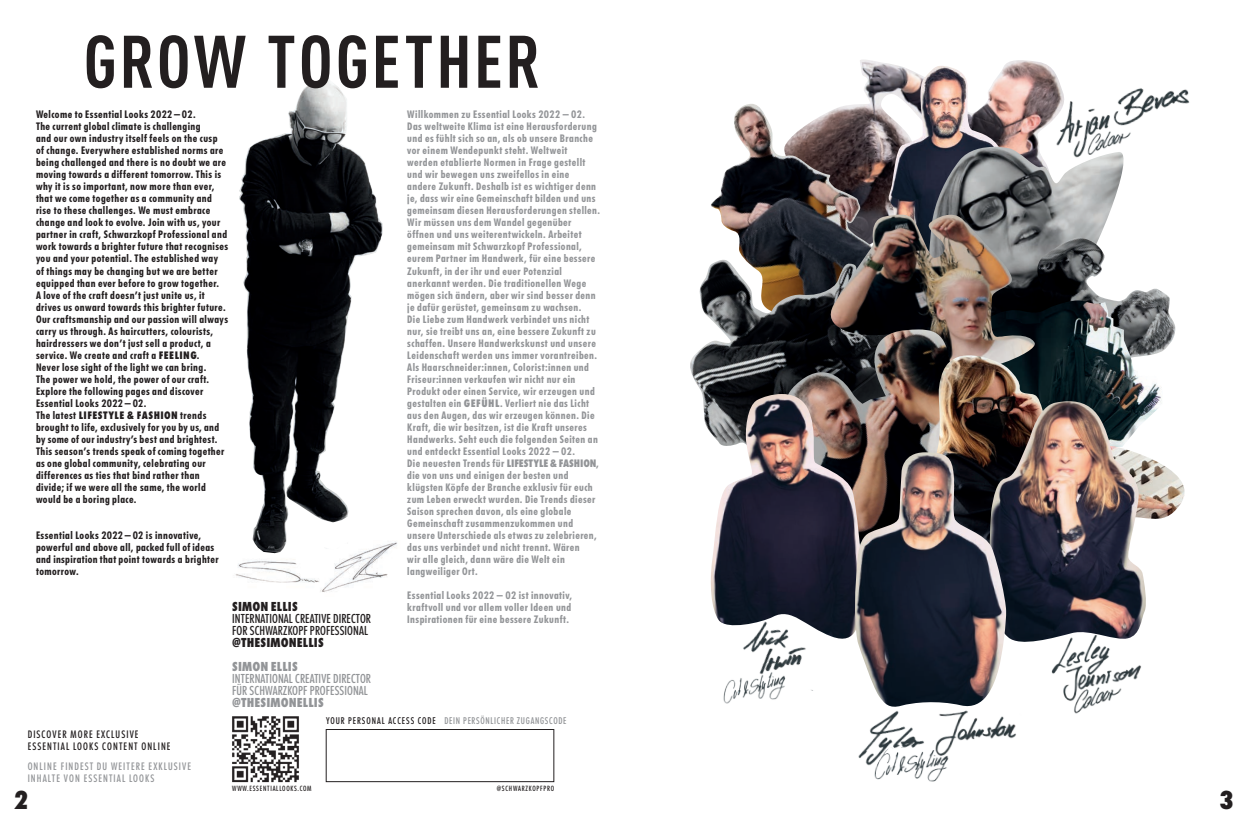
<style>
.page{position:relative;width:1248px;height:823px;background:#fff}
.page>*{position:absolute;margin:0;border:0;box-sizing:border-box;transform-origin:0 0}
.t1{font:700 condensed 73px "DIN Pro";letter-spacing:.04em;color:#231f20}
.t2{font:900 condensed 24px "Futura Now Text";color:#231f20}
.t3{font:500 condensed 12px/12px "Futura Now Headline";letter-spacing:.01em;color:#939598}
.t4{font:500 condensed 12px/12px "Futura Now Headline";letter-spacing:.01em;color:#231f20}
.t5{font:900 condensed 12px "Futura Now Text";letter-spacing:.01em;color:#939598}
.t6{font:900 condensed 12px "Futura Now Text";letter-spacing:.01em;color:#231f20}
.t7{font:800 condensed 10px/12px "Futura Now Headline";letter-spacing:.04em;color:#939598}
.t8{font:800 condensed 10px/12px "Futura Now Headline";letter-spacing:.04em;color:#231f20}
.t9{font:500 condensed 10px/12px "Futura Now Headline";letter-spacing:.11em;color:#939598}
.t10{font:500 condensed 10px/12px "Futura Now Headline";letter-spacing:.11em;color:#231f20}
.t11{font:900 condensed 10px "Futura Now Text";letter-spacing:.04em;color:#231f20}
.t12{font:500 condensed 9px "Futura Now Headline";letter-spacing:.08em;color:#939598}
.t13{font:500 condensed 9px "Futura Now Headline";letter-spacing:.11em;color:#231f20}
.t14{font:500 condensed 7px "Futura Now Headline";letter-spacing:.11em;color:#231f20}
.s1{font-family:"Futura Now Text";font-weight:900}
.s2{font-family:"Futura Now Headline";font-weight:800}
</style>
<div class="page">
<div style="left:326px;top:728px;width:228px;height:53px;border:1px solid #231f20"></div>
<img style="left:235px;top:542px;width:162px;height:50px">
<img style="left:232px;top:716px;width:67px;height:67px">
<img style="left:860px;top:59px;width:183px;height:88px">
<img style="left:711px;top:104px;width:176px;height:156px">
<img style="left:887px;top:66px;width:127px;height:143px">
<img style="left:915px;top:147px;width:209px;height:90px">
<img style="left:1039px;top:237px;width:136px;height:114px">
<img style="left:1039px;top:300px;width:123px;height:55px">
<img style="left:690px;top:260px;width:130px;height:171px">
<img style="left:820px;top:209px;width:219px;height:146px">
<img style="left:773px;top:329px;width:185px;height:123px">
<img style="left:709px;top:394px;width:155px;height:245px">
<img style="left:931px;top:355px;width:254px;height:164px">
<img style="left:987px;top:401px;width:160px;height:241px">
<img style="left:854px;top:452px;width:152px;height:251px">
<img style="left:1043px;top:63px;width:83px;height:101px">
<img style="left:1095px;top:70px;width:95px;height:68px">
<img style="left:874px;top:772px;width:67px;height:10px">
<img style="left:973px;top:703px;width:43px;height:37px">
<img style="left:854px;top:699px;width:119px;height:73px">
<img style="left:722px;top:609px;width:114px;height:30px">
<img style="left:723px;top:680px;width:57px;height:24px">
<img style="left:735px;top:618px;width:103px;height:74px">
<img style="left:1040px;top:627px;width:102px;height:32px">
<img style="left:1051px;top:659px;width:91px;height:21px">
<img style="left:1051px;top:672px;width:76px;height:42px">
<img style="left:239px;top:79px;width:144px;height:474px">
<h1 class="t1" style="left:84px;top:8px;width:458px">GROW TOGETHER</h1>
<p class="t8" style="left:36px;top:108px;width:194px">Welcome to Essential Looks 2022 — 02.<br>The current global climate is challenging<br>and our own industry itself feels on the cusp<br>of change. Everywhere established norms are being challenged and there is no doubt we are moving towards a different tomorrow. This is why it is so important, now more than ever, that we come together as a community and rise to these challenges. We must embrace change and look to evolve. Join with us, your partner in craft, Schwarzkopf Professional and work towards a brighter future that recognises you and your potential. The established way of things may be changing but we are better equipped than ever before to grow together.<br>A love of the craft doesn’t just unite us, it drives us onward towards this brighter future.<br>Our craftsmanship and our passion will always carry us through. As haircutters, colourists, hairdressers we don’t just sell a product, a service. We create and craft a <span class="s1">FEELING</span>.<br>Never lose sight of the light we can bring.<br>The power we hold, the power of our craft.<br>Explore the following pages and discover Essential Looks 2022 — 02.</p>
<p class="t11" style="left:36px;top:406px;width:172px"><span class="s2">The latest</span> LIFESTYLE &amp; FASHION <span class="s2">trends</span></p>
<p class="t8" style="left:36px;top:420px;width:190px">brought to life, exclusively for you by us, and by some of our industry’s best and brightest.<br>This season’s trends speak of coming together as one global community, celebrating our differences as ties that bind rather than divide; if we were all the same, the world would be a boring place.</p>
<p class="t8" style="left:36px;top:528px;width:184px">Essential Looks 2022 — 02 is innovative, powerful and above all, packed full of ideas and inspiration that point towards a brighter tomorrow.</p>
<p class="t6" style="left:232px;top:596px;width:67px">SIMON ELLIS</p>
<p class="t4" style="left:232px;top:611px;width:140px">INTERNATIONAL CREATIVE DIRECTOR<br>FOR SCHWARZKOPF PROFESSIONAL</p>
<p class="t6" style="left:232px;top:632px;width:93px">@THESIMONELLIS</p>
<p class="t5" style="left:232px;top:655px;width:67px">SIMON ELLIS</p>
<p class="t3" style="left:232px;top:671px;width:140px">INTERNATIONAL CREATIVE DIRECTOR<br>FÜR SCHWARZKOPF PROFESSIONAL</p>
<p class="t5" style="left:232px;top:691px;width:93px">@THESIMONELLIS</p>
<p class="t7" style="left:407px;top:108px;width:194px">Willkommen zu Essential Looks 2022 — 02.<br>Das weltweite Klima ist eine Herausforderung und es fühlt sich so an, als ob unsere Branche vor einem Wendepunkt steht. Weltweit werden etablierte Normen in Frage gestellt und wir bewegen uns zweifellos in eine andere Zukunft. Deshalb ist es wichtiger denn je, dass wir eine Gemeinschaft bilden und uns gemeinsam diesen Herausforderungen stellen.<br>Wir müssen uns dem Wandel gegenüber öffnen und uns weiterentwickeln. Arbeitet gemeinsam mit Schwarzkopf Professional, eurem Partner im Handwerk, für eine bessere Zukunft, in der ihr und euer Potenzial anerkannt werden. Die traditionellen Wege mögen sich ändern, aber wir sind besser denn je dafür gerüstet, gemeinsam zu wachsen.<br>Die Liebe zum Handwerk verbindet uns nicht nur, sie treibt uns an, eine bessere Zukunft zu schaffen. Unsere Handwerkskunst und unsere Leidenschaft werden uns immer vorantreiben.<br>Als Haarschneider:innen, Colorist:innen und Friseur:innen verkaufen wir nicht nur ein Produkt oder einen Service, wir erzeugen und gestalten ein <span class="s1">GEFÜHL</span>. Verliert nie das Licht aus den Augen, das wir erzeugen können. Die Kraft, die wir besitzen, ist die Kraft unseres Handwerks. Seht euch die folgenden Seiten an und entdeckt Essential Looks 2022 — 02.<br>Die neuesten Trends für <span class="s1">LIFESTYLE &amp; FASHION</span>, die von uns und einigen der besten und klügsten Köpfe der Branche exklusiv für euch zum Leben erweckt wurden. Die Trends dieser Saison sprechen davon, als eine globale Gemeinschaft zusammenzukommen und unsere Unterschiede als etwas zu zelebrieren, das uns verbindet und nicht trennt. Wären<br>wir alle gleich, dann wäre die Welt ein langweiliger Ort.</p>
<p class="t7" style="left:407px;top:588px;width:166px;text-align:justify">Essential Looks 2022 — 02 ist innovativ, kraftvoll und vor allem voller Ideen und Inspirationen für eine bessere Zukunft.</p>
<p class="t10" style="left:28px;top:726px;width:144px">DISCOVER MORE EXCLUSIVE<br>ESSENTIAL LOOKS CONTENT ONLINE</p>
<p class="t9" style="left:28px;top:759px;width:165px">ONLINE FINDEST DU WEITERE EXKLUSIVE<br>INHALTE VON ESSENTIAL LOOKS</p>
<p class="t13" style="left:326px;top:712px;width:111px">YOUR PERSONAL ACCESS CODE</p>
<p class="t12" style="left:444px;top:712px;width:123px">DEIN PERSÖNLICHER ZUGANGSCODE</p>
<p class="t14" style="left:232px;top:782px;width:81px">WWW.ESSENTIALLOOKS.COM</p>
<p class="t14" style="left:496px;top:782px;width:59px">@SCHWARZKOPFPRO</p>
<h2 class="t2" style="left:14px;top:778px;width:16px">2</h2>
<h2 class="t2" style="left:1218px;top:778px;width:16px">3</h2>
</div>
